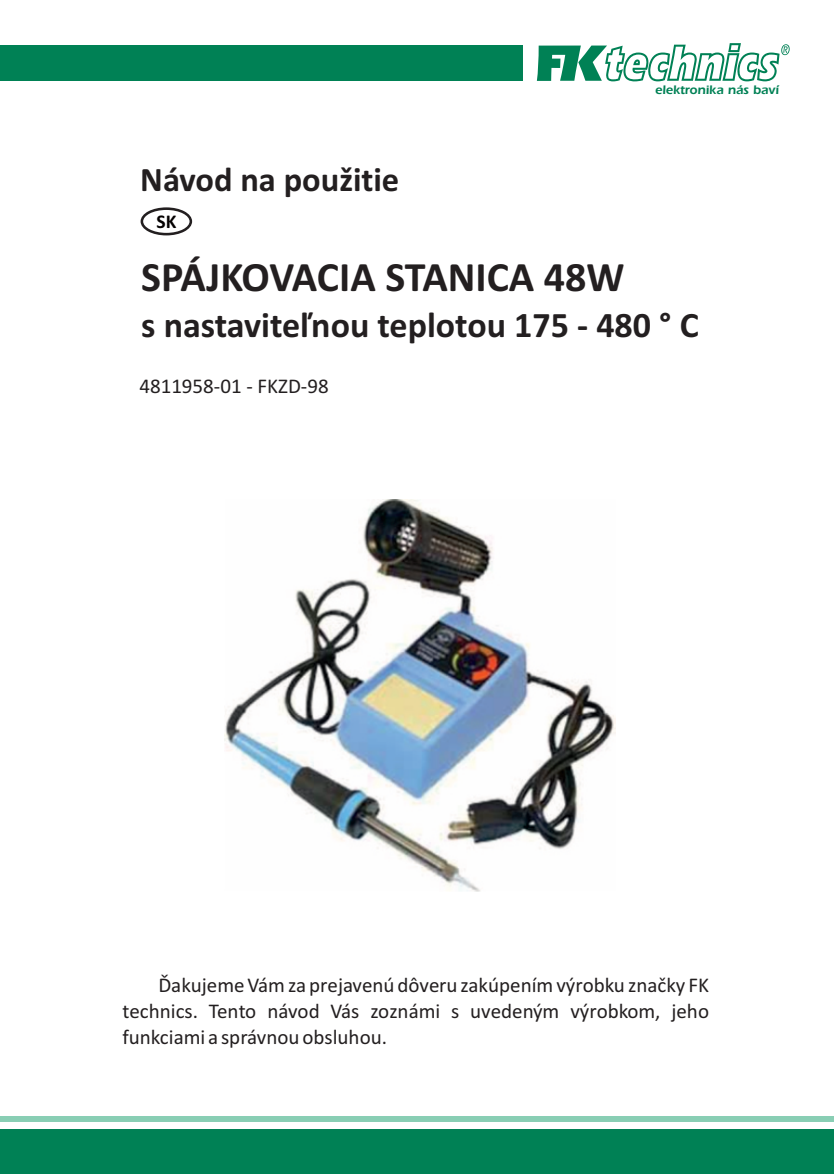
<style>
.page{position:relative;width:834px;height:1174px;background:#fff}
.page>*{position:absolute;margin:0;border:0;box-sizing:border-box;transform-origin:0 0}
.t1{font:700 42px "Calibri";color:#231f20}
.t2{font:700 36px "Calibri";color:#231f20}
.t3{font:700 34.5px "Calibri";color:#231f20}
.t4{font:21px/25.5px "Calibri";color:#231f20;text-align:justify}
.t5{font:700 19.5px "Calibri";color:#040101}
.t6{font:900 12.9px "Erie";color:#008155}
</style>
<div class="page">
<svg style="left:140px;top:207px;width:52px;height:28px"></svg>
<img style="left:224px;top:499px;width:391px;height:392px">
<div style="left:0;top:46px;width:522px;height:35px;background:#008155"></div>
<div style="left:0;top:1129px;width:833px;height:45px;background:#008155"></div>
<div style="left:0;top:1116px;width:833px;height:5px;background:#89ceb4"></div>
<svg style="left:536px;top:43px;width:251px;height:38px"></svg>
<h3 class="t3" style="left:140px;top:165px;width:260px">Návod na použitie</h3>
<p class="t5" style="left:156px;top:213px;width:21px">SK</p>
<p class="t6" style="left:655px;top:84px;width:125px">elektronika nás baví</p>
<h1 class="t1" style="left:141px;top:259px;width:485px">SPÁJKOVACIA STANICA 48W</h1>
<h2 class="t2" style="left:141px;top:309px;width:559px">s nastaviteľnou teplotou 175 - 480 ° C</h2>
<p class="t4" style="left:139px;top:375px;width:191px">4811958-01 - FKZD-98</p>
<p class="t4" style="left:122px;top:974px;width:588px;text-indent:36px">Ďakujeme Vám za prejavenú dôveru zakúpením výrobku značky FK technics. Tento návod Vás zoznámi s uvedeným výrobkom, jeho funkciami a správnou obsluhou.</p>
</div>
